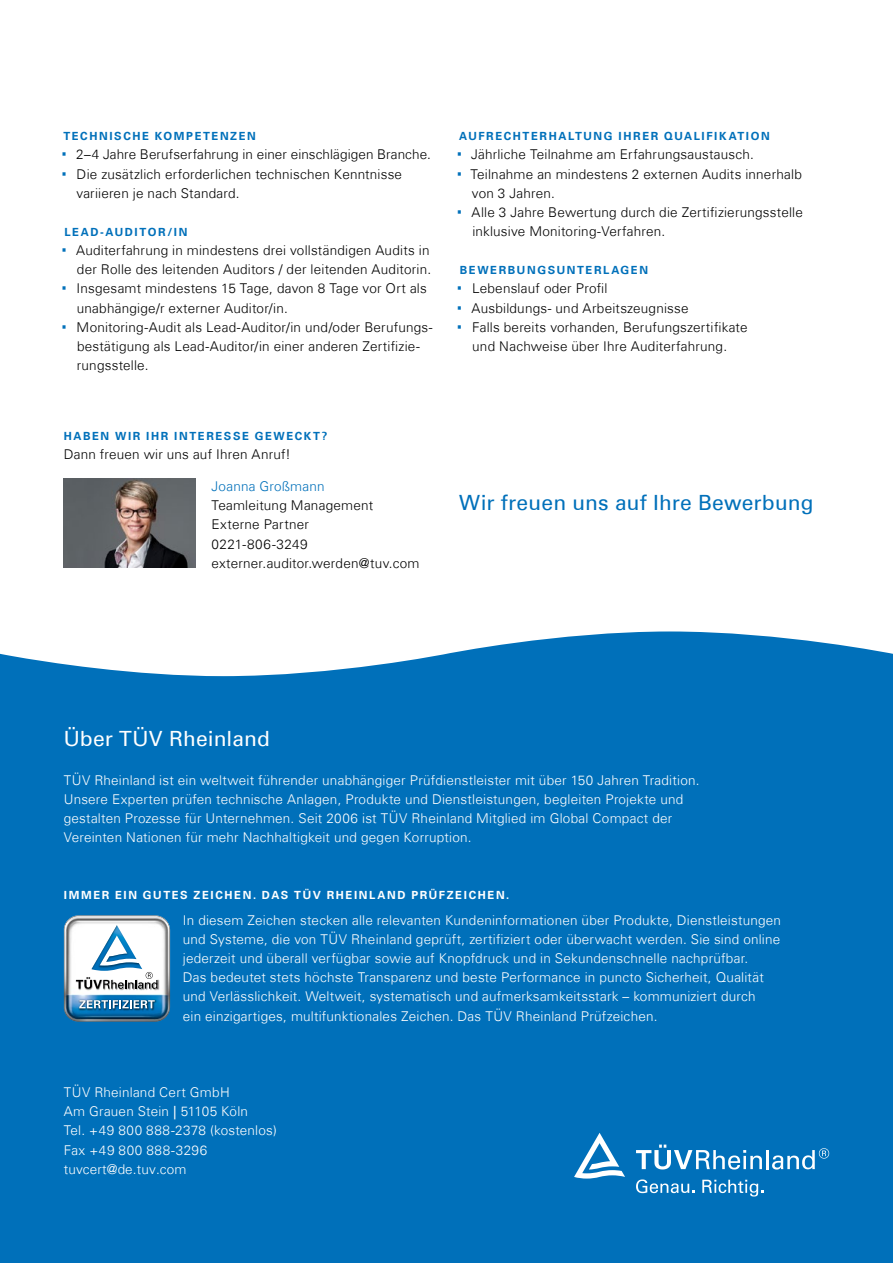
<style>
.page{position:relative;width:893px;height:1263px;background:#fff}
.page>*{position:absolute;margin:0;border:0;box-sizing:border-box;transform-origin:0 0}
.t1{font:21px "Univers Com 55 Roman";letter-spacing:.01em;color:#0070ba}
.t2{font:21px "Univers Com 55 Roman";letter-spacing:.005em;color:#fff}
.t3{font:300 13.5px/19.2px "Univers Com 45";letter-spacing:.015em;color:#fff}
.t4{font:300 13.5px/19.2px "Univers Com 45";letter-spacing:.015em;color:#000}
.t5{font:300 13.5px "Univers Com 45";letter-spacing:.015em;color:#0070ba}
.t6{font:700 11.25px "Univers Com 65";letter-spacing:.145em;color:#0070ba}
.t7{font:700 11.25px "Univers Com 65";letter-spacing:.145em;color:#fff}
.s1{font-family:"Univers Com 55 Roman";font-weight:400;font-size:27px;color:#0070ba}
.s2{font-family:"Univers Com 55 Roman";font-weight:400}
</style>
<div class="page">
<div style="left:0;top:631px;width:893px;height:632px;background:#0070ba"></div>
<svg style="left:636px;top:1144px;width:126px;height:25px"></svg>
<hr style="left:766px;top:1150px;width:3px;height:19px;background:#fff">
<svg style="left:772px;top:1148px;width:57px;height:21px"></svg>
<svg style="left:636px;top:1179px;width:58px;height:14px"></svg>
<svg style="left:702px;top:1180px;width:61px;height:16px"></svg>
<svg style="left:574px;top:1133px;width:51px;height:45px"></svg>
<svg style="left:64px;top:915px;width:106px;height:107px"></svg>
<img style="left:64px;top:479px;width:132px;height:89px">
<p class="t6" style="left:63px;top:130px;width:194px">TECHNISCHE KOMPETENZEN</p>
<p class="t4" style="left:60px;top:145px;width:372px"><span class="s1">·</span> 2–4 Jahre Berufserfahrung in einer einschlägigen Branche.</p>
<p class="t4" style="left:60px;top:164px;width:343px"><span class="s1">·</span> Die zusätzlich erforderlichen technischen Kenntnisse</p>
<p class="t4" style="left:76px;top:183px;width:165px">variieren je nach Standard.</p>
<p class="t6" style="left:64px;top:225px;width:125px">LEAD-AUDITOR/IN</p>
<p class="t4" style="left:60px;top:241px;width:371px"><span class="s1">·</span> Auditerfahrung in mindestens drei vollständigen Audits in</p>
<p class="t4" style="left:77px;top:260px;width:356px">der Rolle des leitenden Auditors / der leitenden Auditorin.</p>
<p class="t4" style="left:60px;top:279px;width:368px"><span class="s1">·</span> Insgesamt mindestens 15 Tage, davon 8 Tage vor Ort als</p>
<p class="t4" style="left:77px;top:298px;width:213px">unabhängige/r externer Auditor/in.</p>
<p class="t4" style="left:60px;top:317px;width:374px"><span class="s1">·</span> Monitoring-Audit als Lead-Auditor/in und/oder Berufungs-</p>
<p class="t4" style="left:77px;top:336px;width:344px">bestätigung als Lead-Auditor/in einer anderen Zertifizie-</p>
<p class="t4" style="left:77px;top:356px;width:73px">rungsstelle.</p>
<p class="t6" style="left:64px;top:429px;width:265px">HABEN WIR IHR INTERESSE GEWECKT?</p>
<p class="t4" style="left:64px;top:445px;width:228px">Dann freuen wir uns auf Ihren Anruf!</p>
<p class="t5" style="left:212px;top:478px;width:115px">Joanna Großmann</p>
<p class="t4" style="left:212px;top:496px;width:210px">Teamleitung Management<br>Externe Partner<br>0221-806-3249 externer.auditor.werden@tuv.com</p>
<p class="t6" style="left:459px;top:130px;width:312px">AUFRECHTERHALTUNG IHRER QUALIFIKATION</p>
<p class="t4" style="left:456px;top:145px;width:300px"><span class="s1">·</span> Jährliche Teilnahme am Erfahrungsaustausch.</p>
<p class="t4" style="left:456px;top:164px;width:347px"><span class="s1">·</span> Teilnahme an mindestens 2 externen Audits innerhalb</p>
<p class="t4" style="left:472px;top:183px;width:84px">von 3 Jahren.</p>
<p class="t4" style="left:456px;top:202px;width:348px"><span class="s1">·</span> Alle 3 Jahre Bewertung durch die Zertifizierungsstelle</p>
<p class="t4" style="left:472px;top:222px;width:194px">inklusive Monitoring-Verfahren.</p>
<p class="t6" style="left:460px;top:264px;width:190px">BEWERBUNGSUNTERLAGEN</p>
<p class="t4" style="left:456px;top:279px;width:153px"><span class="s1">·</span> Lebenslauf oder Profil</p>
<p class="t4" style="left:456px;top:298px;width:234px"><span class="s1">·</span> Ausbildungs- und Arbeitszeugnisse</p>
<p class="t4" style="left:456px;top:317px;width:293px"><span class="s1">·</span> Falls bereits vorhanden, Berufungszertifikate</p>
<p class="t4" style="left:472px;top:336px;width:256px">und Nachweise über Ihre Auditerfahrung.</p>
<h1 class="t1" style="left:459px;top:490px;width:356px">Wir freuen uns auf Ihre Bewerbung</h1>
<h1 class="t2" style="left:64px;top:726px;width:208px">Über TÜV Rheinland</h1>
<p class="t3" style="left:64px;top:770px;width:637px">TÜV Rheinland ist ein weltweit führender unabhängiger Prüfdienstleister mit über 150 Jahren Tradition.<br>Unsere Experten prüfen technische Anlagen, Produkte und Dienstleistungen, begleiten Projekte und gestalten Prozesse für Unternehmen. Seit 2006 ist TÜV Rheinland Mitglied im Global Compact der Vereinten Nationen für mehr Nachhaltigkeit und gegen Korruption.</p>
<p class="t7" style="left:64px;top:889px;width:447px">IMMER EIN GUTES ZEICHEN. DAS TÜV RHEINLAND PRÜFZEICHEN.</p>
<p class="t3" style="left:183px;top:910px;width:600px">In diesem Zeichen stecken alle relevanten Kundeninformationen über Produkte, Dienstleistungen und Systeme, die von TÜV Rheinland geprüft, zertifiziert oder überwacht werden. Sie sind online jederzeit und überall verfügbar sowie auf Knopfdruck und in Sekundenschnelle nachprüfbar.<br>Das bedeutet stets höchste Transparenz und beste Performance in puncto Sicherheit, Qualität und Verlässlichkeit. Weltweit, systematisch und aufmerksamkeitsstark – kommuniziert durch<br>ein einzigartiges, multifunktionales Zeichen. Das TÜV Rheinland Prüfzeichen.</p>
<p class="t3" style="left:64px;top:1083px;width:215px">TÜV Rheinland Cert GmbH<br>Am Grauen Stein <span class="s2">|</span> 51105 Köln<br>Tel. +49 800 888-2378 (kostenlos)<br>Fax +49 800 888-3296 tuvcert@de.tuv.com</p>
</div>
